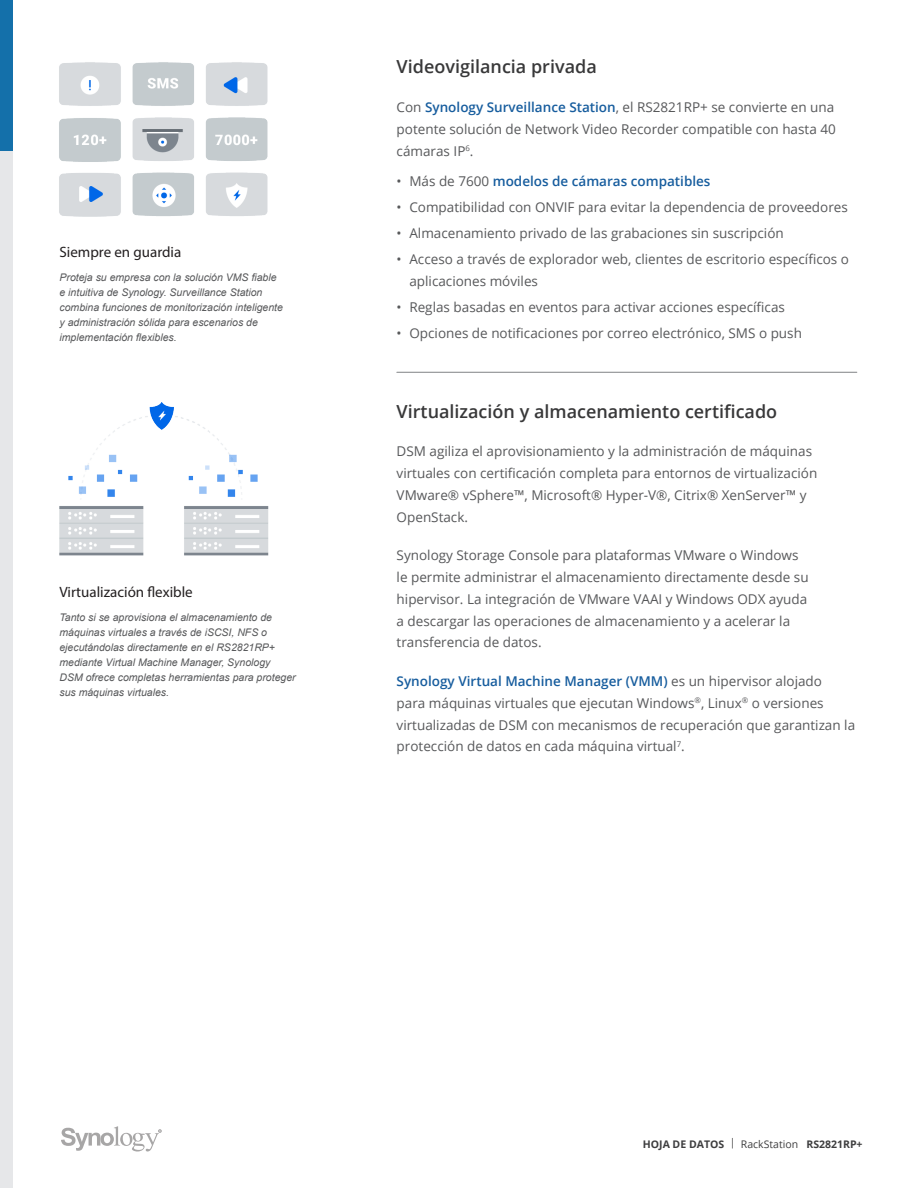
<style>
.page{position:relative;width:918px;height:1188px;background:#fff}
.page>*{position:absolute;margin:0;border:0;box-sizing:border-box;transform-origin:0 0}
.Chapter_Title{font:600 18px "Open Sans";color:#383839}
.Graphic_Title{font:15px "Myriad Pro";color:#231f20}
.Body_Content{font:13.5px/21.8px "Open Sans";color:#57585a}
.t1{font:600 13.5px "Open Sans";color:#175d9e}
.Graphic_Text{font:italic 10.5px/15px "Arial";color:#57585a}
.t2{font:700 10.5px "Open Sans";color:#3e3e3f}
.s1{font-weight:600;color:#175d9e}
.s2{font-weight:400;color:#57585a}
.s3{font-weight:400}
</style>
<div class="page">
<div style="left:0;top:150px;width:13px;height:1038px;background:#e6e7e9"></div>
<div style="left:0;top:0;width:13px;height:150px;background:#1470aa"></div>
<svg style="left:61px;top:1126px;width:101px;height:26px"></svg>
<hr style="left:397px;top:372px;width:460px;height:1px;background:#808285">
<img style="left:59px;top:403px;width:210px;height:153px">
<img style="left:59px;top:62px;width:209px;height:155px">
<p class="Graphic_Title" style="left:60px;top:243px;width:123px">Siempre en guardia</p>
<p class="Graphic_Text" style="left:60px;top:270px;width:225px">Proteja su empresa con la solución VMS fiable e intuitiva de Synology. Surveillance Station combina funciones de monitorización inteligente y administración sólida para escenarios de implementación flexibles.</p>
<p class="Graphic_Title" style="left:59px;top:583px;width:135px">Virtualización flexible</p>
<p class="Graphic_Text" style="left:59px;top:610px;width:238px">Tanto si se aprovisiona el almacenamiento de máquinas virtuales a través de iSCSI, NFS o ejecutándolas directamente en el RS2821RP+ mediante Virtual Machine Manager, Synology DSM ofrece completas herramientas para proteger sus máquinas virtuales.</p>
<p class="Chapter_Title" style="left:397px;top:54px;width:202px">Videovigilancia privada</p>
<p class="Body_Content" style="left:397px;top:96px;width:441px;text-align:justify">Con <span class="s1">Synology Surveillance Station</span>, el RS2821RP+ se convierte en una potente solución de Network Video Recorder compatible con hasta 40 cámaras IP<sup>6</sup>.</p>
<p class="t1" style="left:397px;top:172px;width:315px"><span class="s2">• Más de 7600</span> modelos de cámaras compatibles</p>
<p class="Body_Content" style="left:397px;top:196px;width:453px">• Compatibilidad con ONVIF para evitar la dependencia de proveedores</p>
<p class="Body_Content" style="left:397px;top:222px;width:389px">• Almacenamiento privado de las grabaciones sin suscripción</p>
<p class="Body_Content" style="left:409px;top:248px;width:441px;text-indent:-13px">• Acceso a través de explorador web, clientes de escritorio específicos o aplicaciones móviles</p>
<p class="Body_Content" style="left:397px;top:295px;width:390px">• Reglas basadas en eventos para activar acciones específicas</p>
<p class="Body_Content" style="left:397px;top:321px;width:407px">• Opciones de notificaciones por correo electrónico, SMS o push</p>
<p class="Chapter_Title" style="left:397px;top:399px;width:382px">Virtualización y almacenamiento certificado</p>
<p class="Body_Content" style="left:397px;top:440px;width:422px">DSM agiliza el aprovisionamiento y la administración de máquinas virtuales con certificación completa para entornos de virtualización VMware® vSphere™, Microsoft® Hyper-V®, Citrix® XenServer™ y OpenStack.</p>
<p class="Body_Content" style="left:397px;top:544px;width:414px">Synology Storage Console para plataformas VMware o Windows le permite administrar el almacenamiento directamente desde su hipervisor. La integración de VMware VAAI y Windows ODX ayuda a descargar las operaciones de almacenamiento y a acelerar la transferencia de datos.</p>
<p class="Body_Content" style="left:397px;top:670px;width:460px"><span class="s1">Synology Virtual Machine Manager (VMM)</span> es un hipervisor alojado<br>para máquinas virtuales que ejecutan Windows<sup>®</sup>, Linux<sup>®</sup> o versiones virtualizadas de DSM con mecanismos de recuperación que garantizan la protección de datos en cada máquina virtual<sup>7</sup>.</p>
<p class="t2" style="left:643px;top:1136px;width:221px">HOJA DE DATOS <span class="s3">| RackStation</span> RS2821RP+</p>
</div>
